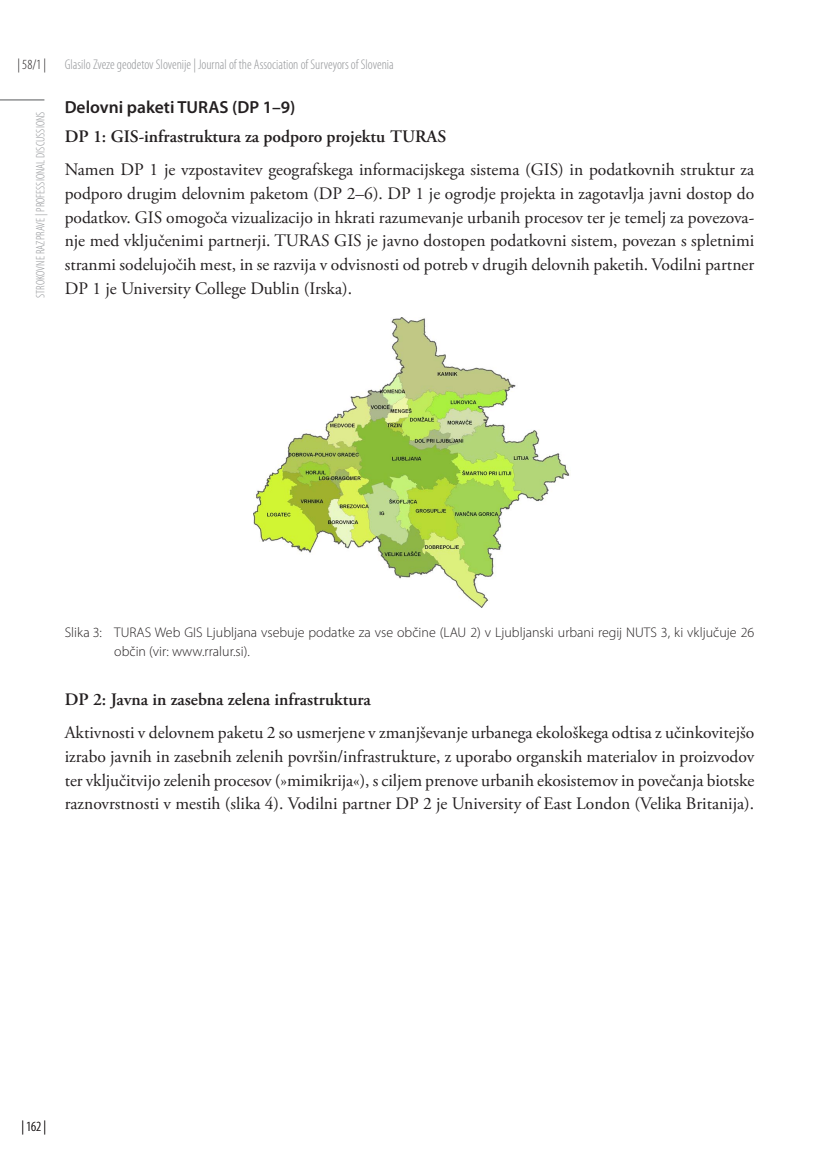
<style>
.page{position:relative;width:819px;height:1167px;background:#fff}
.page>*{position:absolute;margin:0;border:0;box-sizing:border-box;transform-origin:0 0}
.GLAVNI_TEKST{font:17.5px/23.6px "Adobe Garamond Pro";color:#231f20;text-align:justify}
.GLAVNI_TEKST-2{font:600 17.5px "Adobe Garamond Pro";color:#231f20}
.NASLOV_TEKST-DRUGI_N{font:600 17.5px "Myriad Pro";color:#231f20}
.PODPIS_SLIKA{font:300 14px/18.9px "Myriad Pro";color:#231f20}
.t1{font:300 condensed 14px "Myriad Pro";color:#939598}
.t2{font:300 condensed 14px "Myriad Pro";color:#231f20}
.t3{font:300 condensed 12.25px "Myriad Pro";color:#939598}
.t4{font:8.05px "Times New Roman";color:#000}
.s1{color:#00f}
</style>
<div class="page">
<hr style="left:0;top:100px;width:44px;height:1px;background:#57585a">
<img style="left:253px;top:318px;width:317px;height:289px">
<p class="t2" style="left:17px;top:56px;width:30px">| 58/1 |</p>
<p class="t1" style="left:65px;top:56px;width:331px">Glasilo Zveze geodetov Slovenije | Journal of the Association of Surveyors of Slovenia</p>
<p class="t3" style="left:33px;top:298px;width:187px;rotate:-90deg">STROKOVNE RAZPRAVE | PROFESSIONAL DISCUSSIONS</p>
<p class="NASLOV_TEKST-DRUGI_N" style="left:65px;top:96px;width:232px">Delovni paketi TURAS (DP 1–9)</p>
<p class="GLAVNI_TEKST-2" style="left:65px;top:126px;width:383px">DP 1: GIS-infrastruktura za podporo projektu TURAS</p>
<p class="GLAVNI_TEKST" style="left:65px;top:159px;width:691px">Namen DP 1 je vzpostavitev geografskega informacijskega sistema (GIS) in podatkovnih struktur za podporo drugim delovnim paketom (DP 2–6). DP 1 je ogrodje projekta in zagotavlja javni dostop do podatkov. GIS omogoča vizualizacijo in hkrati razumevanje urbanih procesov ter je temelj za povezova&shy;nje med vključenimi partnerji. TURAS GIS je javno dostopen podatkovni sistem, povezan s spletnimi stranmi sodelujočih mest, in se razvija v odvisnosti od potreb v drugih delovnih paketih. Vodilni partner DP 1 je University College Dublin (Irska).</p>
<p class="t4" style="left:253px;top:261px;width:369px">omogoča vizualizacijo in hkrati razumevanje urbanih procesov ter je temelj za povezovanje med vključenimi</p>
<p class="PODPIS_SLIKA" style="left:114px;top:623px;width:642px;text-indent:-50px">Slika 3: TURAS Web GIS Ljubljana vsebuje podatke za vse občine (LAU 2) v Ljubljanski urbani regij NUTS 3, ki vključuje 26 občin (vir: www.rralur.si).</p>
<p class="GLAVNI_TEKST-2" style="left:65px;top:689px;width:308px">DP 2: Javna in zasebna zelena infrastruktura</p>
<p class="GLAVNI_TEKST" style="left:65px;top:721px;width:691px">Aktivnosti v delovnem paketu 2 so usmerjene v zmanjševanje urbanega ekološkega odtisa z učinkovitejšo izrabo javnih in zasebnih zelenih površin/infrastrukture, z uporabo organskih materialov in proizvodov ter vključitvijo zelenih procesov (»mimikrija«), s ciljem prenove urbanih ekosistemov in povečanja biotske raznovrstnosti v mestih (slika 4). Vodilni partner DP 2 je University of East London (Velika Britanija).</p>
<p class="t4" style="left:253px;top:626px;width:138px">ki vključuje 26 občin (vir: <span class="s1">www.rralur.si</span>).</p>
<p class="t2" style="left:21px;top:1118px;width:26px">| 162 |</p>
</div>
